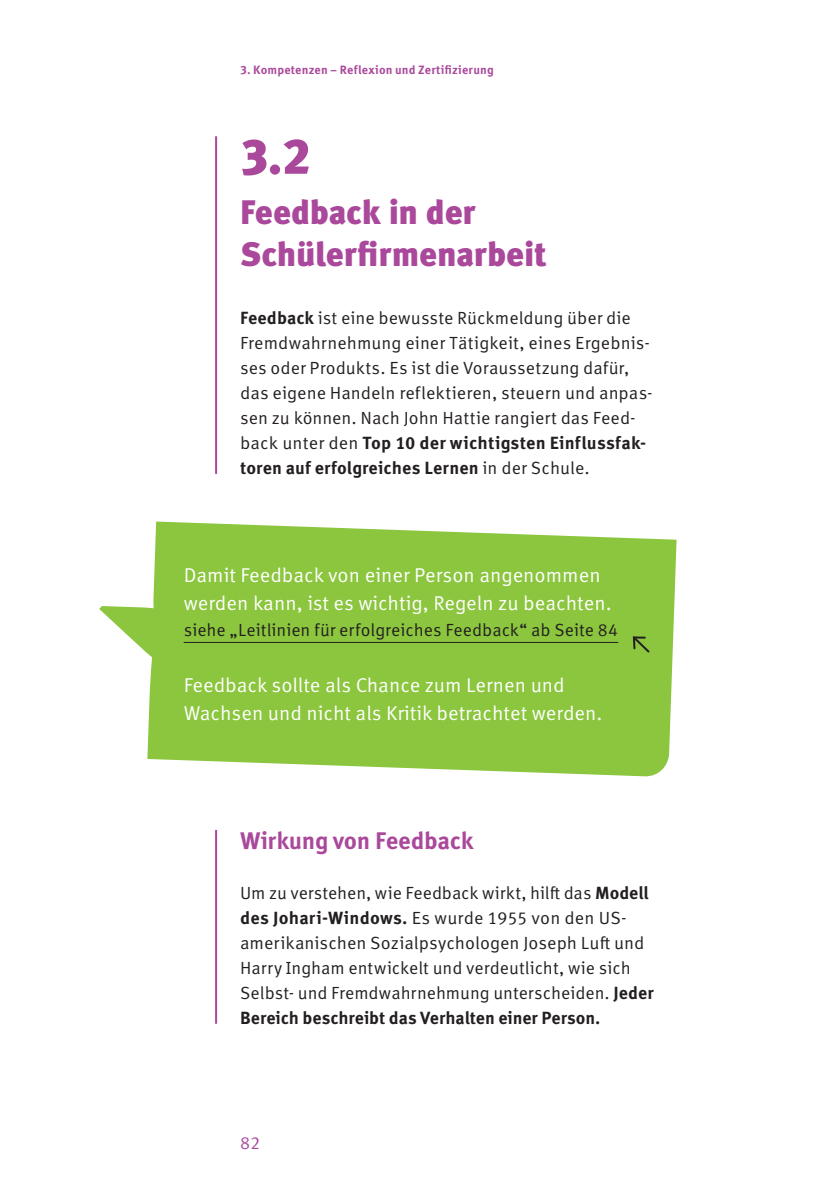
<style>
.page{position:relative;width:840px;height:1191px;background:#fff}
.page>*{position:absolute;margin:0;border:0;box-sizing:border-box;transform-origin:0 0}
.t1{font:900 50px "Meta Pro";color:#aa499b}
.t2{font:900 34px/42px "Meta Pro";letter-spacing:-.01em;color:#aa499b}
.t3{font:700 24px "Meta Correspondence Pro";letter-spacing:-.015em;color:#aa499b}
.t4{font:20px/28px "Meta Correspondence Pro";color:#fff}
.t5{font:17.6px/25px "Meta Correspondence Pro";color:#231f20}
.t6{font:17.6px "Meta Correspondence Pro";color:#aa499b}
.t7{font:700 12px "Meta Correspondence Pro";letter-spacing:.015em;color:#aa499b}
.s1{font-weight:700}
</style>
<div class="page">
<hr style="left:215px;top:136px;width:2px;height:338px;background:#aa499b">
<hr style="left:215px;top:830px;width:2px;height:193px;background:#aa499b">
<svg style="left:99px;top:521px;width:577px;height:256px;fill:#8bc63e"></svg>
<hr style="left:183px;top:642px;width:435px;height:1px;background:#231f20">
<svg style="left:630px;top:634px;width:21px;height:20px"></svg>
<p class="t7" style="left:240px;top:60px;width:255px">3. Kompetenzen – Reflexion und Zertifizierung</p>
<h1 class="t1" style="left:240px;top:117px;width:72px">3.2</h1>
<h2 class="t2" style="left:240px;top:189px;width:308px">Feedback in der<br>Schülerfirmenarbeit</h2>
<p class="t5" style="left:240px;top:304px;width:414px"><span class="s1">Feedback</span> ist eine bewusste Rückmeldung über die Fremdwahrnehmung einer Tätigkeit, eines Ergebnis&shy;ses oder Produkts. Es ist die Voraussetzung dafür, das eigene Handeln reflektieren, steuern und anpas&shy;sen zu können. Nach John Hattie rangiert das Feed&shy;back unter den <span class="s1">Top 10 der wichtigsten Einflussfak&shy;toren auf erfolgreiches Lernen</span> in der Schule.</p>
<p class="t4" style="left:183px;top:560px;width:429px">Damit Feedback von einer Person angenommen werden kann, ist es wichtig, Regeln zu beachten.</p>
<p class="t5" style="left:183px;top:616px;width:436px">siehe „Leitlinien für erfolgreiches Feedback“ ab Seite 84</p>
<p class="t4" style="left:183px;top:670px;width:420px">Feedback sollte als Chance zum Lernen und<br>Wachsen und nicht als Kritik betrachtet werden.</p>
<h3 class="t3" style="left:240px;top:821px;width:235px">Wirkung von Feedback</h3>
<p class="t5" style="left:240px;top:879px;width:415px">Um zu verstehen, wie Feedback wirkt, hilft das <span class="s1">Modell des Johari-Windows.</span> Es wurde 1955 von den US-- amerikanischen Sozialpsychologen Joseph Luft und Harry Ingham entwickelt und verdeutlicht, wie sich Selbst- und Fremdwahrnehmung unterscheiden. <span class="s1">Jeder Bereich beschreibt das Verhalten einer Person.</span></p>
<p class="t6" style="left:240px;top:1129px;width:22px">82</p>
</div>
